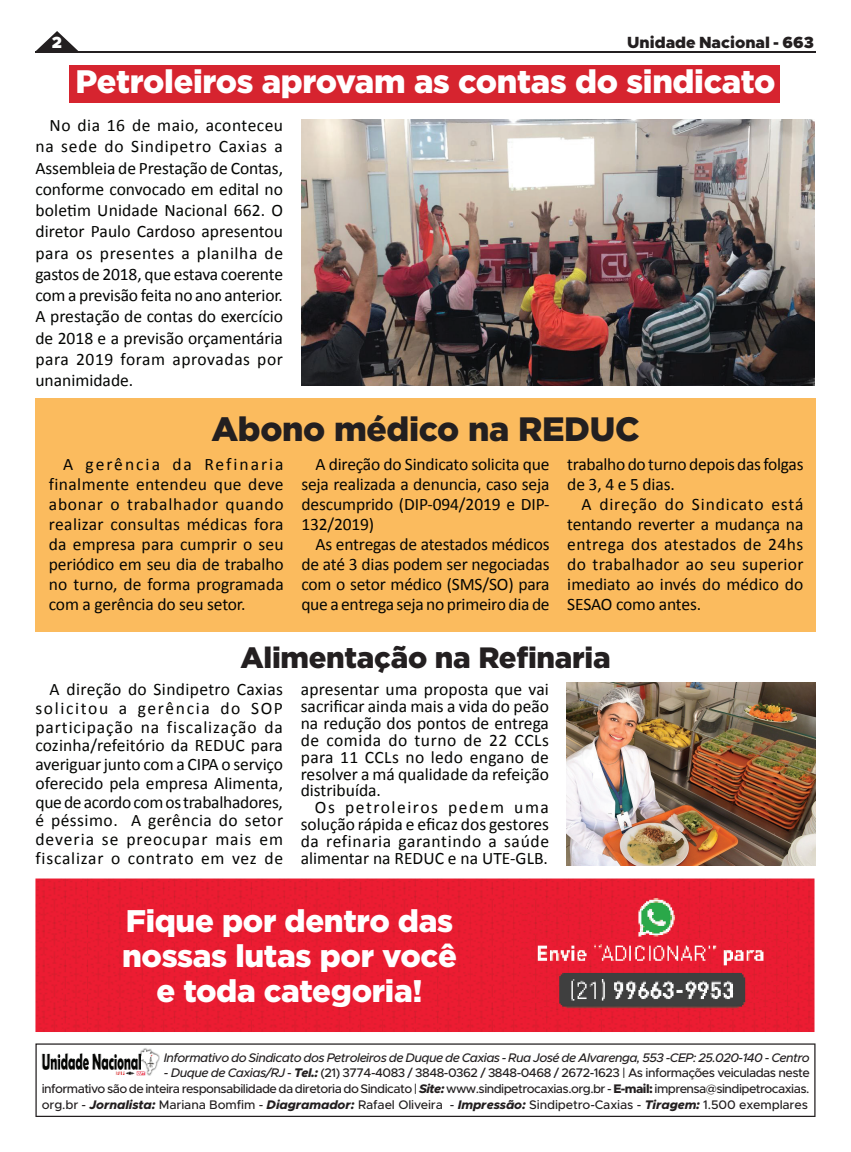
<style>
.page{position:relative;width:851px;height:1152px;background:#fff}
.page>*{position:absolute;margin:0;border:0;box-sizing:border-box;transform-origin:0 0}
.t1{font:900 33.75px "Gotham";letter-spacing:-.01em;color:#231f20}
.t2{font:900 32.5px "Gotham";letter-spacing:-.01em;color:#fff}
.t3{font:900 31.25px/35px "Gotham";letter-spacing:-.01em;color:#fff;text-align:center}
.t4{font:900 29.38px "Gotham";letter-spacing:-.01em;color:#231f20}
.t5{font:17.5px/20px "Calibri";color:#040503;text-align:justify}
.t6{font:900 16.25px "Metropolis";color:#231f20}
.t7{font:900 16.25px "Metropolis";color:#fff}
.t8{font:500 12.5px/15.6px "Metropolis";letter-spacing:-.01em;color:#231f20;text-align:justify}
.t9{font:italic 500 12.5px "Metropolis";letter-spacing:-.04em;color:#231f20}
.s1{font-style:italic}
.s2{font-weight:800;font-style:italic}
.s3{font-weight:800}
</style>
<div class="page">
<div style="left:35px;top:398px;width:780px;height:234px;background:#fbbb5e"></div>
<svg style="left:36px;top:31px;width:42px;height:20px"></svg>
<svg style="left:35px;top:1043px;width:780px;height:74px"></svg>
<hr style="left:35px;top:51px;width:780px;height:2px;background:#231f20">
<img style="left:42px;top:1047px;width:117px;height:28px">
<img style="left:566px;top:682px;width:248px;height:183px">
<div style="left:69px;top:65px;width:711px;height:38px;background:#d6242f"></div>
<img style="left:302px;top:119px;width:512px;height:267px">
<img style="left:35px;top:878px;width:779px;height:154px">
<img style="left:521px;top:898px;width:269px;height:113px">
<p class="t7" style="left:52px;top:32px;width:12px">2</p>
<p class="t6" style="left:627px;top:32px;width:188px">Unidade Nacional - 663</p>
<h2 class="t2" style="left:75px;top:63px;width:701px">Petroleiros aprovam as contas do sindicato</h2>
<p class="t5" style="left:35px;top:115px;width:249px;line-height:21.2px;text-indent:14px">No dia 16 de maio, aconteceu na sede do Sindipetro Caxias a Assembleia de Prestação de Contas, conforme convocado em edital no boletim Unidade Nacional 662. O diretor Paulo Cardoso apresentou para os presentes a planilha de gastos de 2018, que estava coerente com a previsão feita no ano anterior.<br>A prestação de contas do exercício de 2018 e a previsão orçamentária para 2019 foram aprovadas por unanimidade.</p>
<h1 class="t1" style="left:211px;top:409px;width:430px">Abono médico na REDUC</h1>
<p class="t5" style="left:49px;top:454px;width:236px;text-indent:14px">A gerência da Refinaria finalmente entendeu que deve abonar o trabalhador quando realizar consultas médicas fora da empresa para cumprir o seu periódico em seu dia de trabalho no turno, de forma programada com a gerência do seu setor.</p>
<p class="t5" style="left:301px;top:454px;width:250px;text-indent:14px">A direção do Sindicato solicita que seja realizada a denuncia, caso seja descumprido (DIP-094/2019 e DIP-132/2019)</p>
<p class="t5" style="left:567px;top:454px;width:238px">trabalho do turno depois das folgas de 3, 4 e 5 dias.</p>
<p class="t5" style="left:567px;top:494px;width:238px;text-indent:14px">A direção do Sindicato está tentando reverter a mudança na entrega dos atestados de 24hs do trabalhador ao seu superior imediato ao invés do médico do SESAO como antes.</p>
<p class="t5" style="left:301px;top:534px;width:250px;text-indent:14px">As entregas de atestados médicos de até 3 dias podem ser negociadas com o setor médico (SMS/SO) para que a entrega seja no primeiro dia de</p>
<h3 class="t4" style="left:240px;top:640px;width:371px">Alimentação na Refinaria</h3>
<p class="t5" style="left:35px;top:680px;width:249px;line-height:18.8px;text-indent:14px">A direção do Sindipetro Caxias solicitou a gerência do SOP participação na fiscalização da cozinha/refeitório da REDUC para averiguar junto com a CIPA o serviço oferecido pela empresa Alimenta, que de acordo com os trabalhadores, é péssimo. A gerência do setor deveria se preocupar mais em fiscalizar o contrato em vez de</p>
<p class="t5" style="left:301px;top:681px;width:250px;line-height:16.9px">apresentar uma proposta que vai sacrificar ainda mais a vida do peão na redução dos pontos de entrega de comida do turno de 22 CCLs para 11 CCLs no ledo engano de resolver a má qualidade da refeição distribuída.</p>
<p class="t5" style="left:301px;top:799px;width:250px;line-height:16.9px;text-indent:14px">Os petroleiros pedem uma solução rápida e eficaz dos gestores da refinaria garantindo a saúde alimentar na REDUC e na UTE-GLB.</p>
<h3 class="t3" style="left:122px;top:902px;width:336px">Fique por dentro das nossas lutas por você e toda categoria!</h3>
<p class="t9" style="left:164px;top:1049px;width:647px">Informativo do Sindicato dos Petroleiros de Duque de Caxias - Rua José de Alvarenga, 553 -CEP: 25.020-140 - Centro</p>
<p class="t8" style="left:42px;top:1065px;width:769px;text-indent:122px"><span class="s1">- Duque de Caxias/RJ</span> - <span class="s2">Tel.:</span> (21) 3774-4083 / 3848-0362 / 3848-0468 / 2672-1623 | As informações veiculadas neste informativo são de inteira responsabilidade da diretoria do Sindicato | <span class="s2">Site:</span> www.sindipetrocaxias.org.br - <span class="s3">E-mail:</span> imprensa@sindipetrocaxias. org.br - <span class="s2">Jornalista:</span> Mariana Bomfim - <span class="s2">Diagramador:</span> Rafael Oliveira - <span class="s2">Impressão:</span> Sindipetro-Caxias - <span class="s2">Tiragem:</span> 1.500 exemplares</p>
</div>
